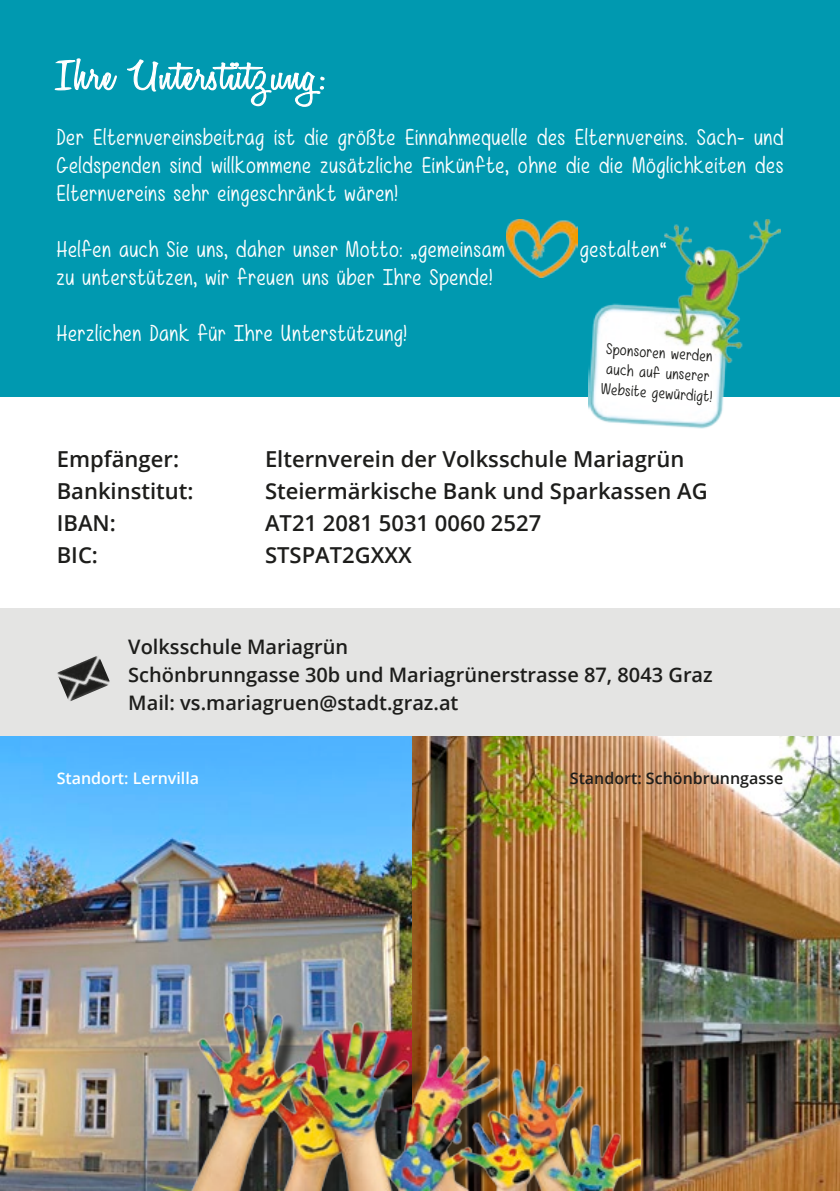
<style>
.page{position:relative;width:840px;height:1191px;background:#fff}
.page>*{position:absolute;margin:0;border:0;box-sizing:border-box;transform-origin:0 0}
.t1{font:300 44px "Honey Script";letter-spacing:.02em;color:#fff;scale:1.25 1}
.t2{font:23px "Mf Really Awesome";color:#fff}
.t3{font:600 22px "Open Sans";color:#1d1d1b}
.t4{font:600 20px/28px "Open Sans";color:#1d1d1b}
.t5{font:600 16px "Open Sans";color:#1d1d1b}
.t6{font:600 16px "Open Sans";color:#fff}
.t7{font:16px "Mf Really Awesome";color:#1d1d1b}
</style>
<div class="page">
<div style="left:0;top:608px;width:839px;height:129px;background:#e4e4e3"></div>
<div style="left:0;top:0;width:839px;height:397px;background:#0099b0"></div>
<img style="left:411px;top:736px;width:428px;height:455px">
<img style="left:0;top:736px;width:411px;height:455px">
<div style="left:194px;top:1011px;width:462px;height:180px;background:#1d1d1b;opacity:.75"></div>
<img style="left:189px;top:1006px;width:450px;height:185px">
<img style="left:506px;top:220px;width:71px;height:58px">
<img style="left:588px;top:219px;width:191px;height:210px">
<img style="left:57px;top:656px;width:53px;height:45px">
<svg style="left:588px;top:245px;width:9px;height:18px"></svg>
<svg style="left:617px;top:245px;width:8px;height:12px"></svg>
<svg style="left:641px;top:245px;width:7px;height:12px"></svg>
<svg style="left:660px;top:242px;width:5px;height:6px"></svg>
<svg style="left:54px;top:58px;width:271px;height:49px"></svg>
<div style="left:600px;top:343px;width:111px;height:62px;background:#fff"></div>
<h1 class="t1" style="left:57px;top:49px;width:217px">Ihre Unterstützung:</h1>
<p class="t2" style="left:103px;top:124px;width:51px">●▼ ■❖</p>
<p class="t2" style="left:185px;top:124px;width:52px">■▲ ▼</p>
<p class="t2" style="left:377px;top:124px;width:61px">▼ ■■</p>
<p class="t2" style="left:481px;top:124px;width:37px">❑◆ ●●</p>
<p class="t2" style="left:557px;top:124px;width:78px">▲ ●▼ ■❖</p>
<p class="t2" style="left:79px;top:152px;width:113px">●▲ ■ ■ ▲■</p>
<p class="t2" style="left:227px;top:152px;width:29px">●● □</p>
<p class="t2" style="left:293px;top:152px;width:87px">■ ◆▲▼●</p>
<p class="t2" style="left:436px;top:152px;width:113px">■✓■▼ □■</p>
<p class="t2" style="left:666px;top:152px;width:81px">● ▼■</p>
<p class="t2" style="left:67px;top:180px;width:51px">●▼ ■❖</p>
<p class="t2" style="left:148px;top:180px;width:34px">■▲ ▲</p>
<p class="t2" style="left:385px;top:180px;width:10px">■</p>
<p class="t2" style="left:57px;top:236px;width:83px">★● ■ ◆</p>
<p class="t2" style="left:197px;top:236px;width:28px">◆■▲</p>
<p class="t2" style="left:293px;top:236px;width:28px">◆■▲</p>
<p class="t2" style="left:360px;top:236px;width:40px">□▼▼□</p>
<p class="t2" style="left:599px;top:236px;width:61px">▲▼ ●▼ ■</p>
<p class="t2" style="left:66px;top:264px;width:128px">◆ ◆■▼ ▲▼✓▼ ■</p>
<p class="t2" style="left:266px;top:264px;width:81px">◆ ■ ◆■▲ ✓</p>
<p class="t2" style="left:459px;top:264px;width:10px">■</p>
<p class="t2" style="left:292px;top:320px;width:102px">■▼ ▲▼✓▼ ◆■</p>
<p class="t7" style="left:620px;top:340px;width:47px;rotate:4deg">□■▲□ ■</p>
<p class="t7" style="left:614px;top:360px;width:72px;rotate:4deg">◆ ◆ ◆■▲</p>
<p class="t3" style="left:57px;top:443px;width:124px">Empfänger:</p>
<p class="t3" style="left:265px;top:443px;width:420px">Elternverein der Volksschule Mariagrün</p>
<p class="t3" style="left:57px;top:475px;width:138px">Bankinstitut:</p>
<p class="t3" style="left:265px;top:475px;width:444px">Steiermärkische Bank und Sparkassen AG</p>
<p class="t3" style="left:57px;top:507px;width:61px">IBAN:</p>
<p class="t3" style="left:265px;top:507px;width:277px">AT21 2081 5031 0060 2527</p>
<p class="t3" style="left:57px;top:539px;width:43px">BIC:</p>
<p class="t3" style="left:265px;top:539px;width:148px">STSPAT2GXXX</p>
<p class="t4" style="left:128px;top:632px;width:585px">Volksschule Mariagrün<br>Schönbrunngasse 30b und Mariagrünerstrasse 87, 8043 Graz<br>Mail: vs.mariagruen@stadt.graz.at</p>
<p class="t6" style="left:57px;top:766px;width:144px">Standort: Lernvilla</p>
<p class="t5" style="left:569px;top:766px;width:215px">Standort: Schönbrunngasse</p>
</div>
